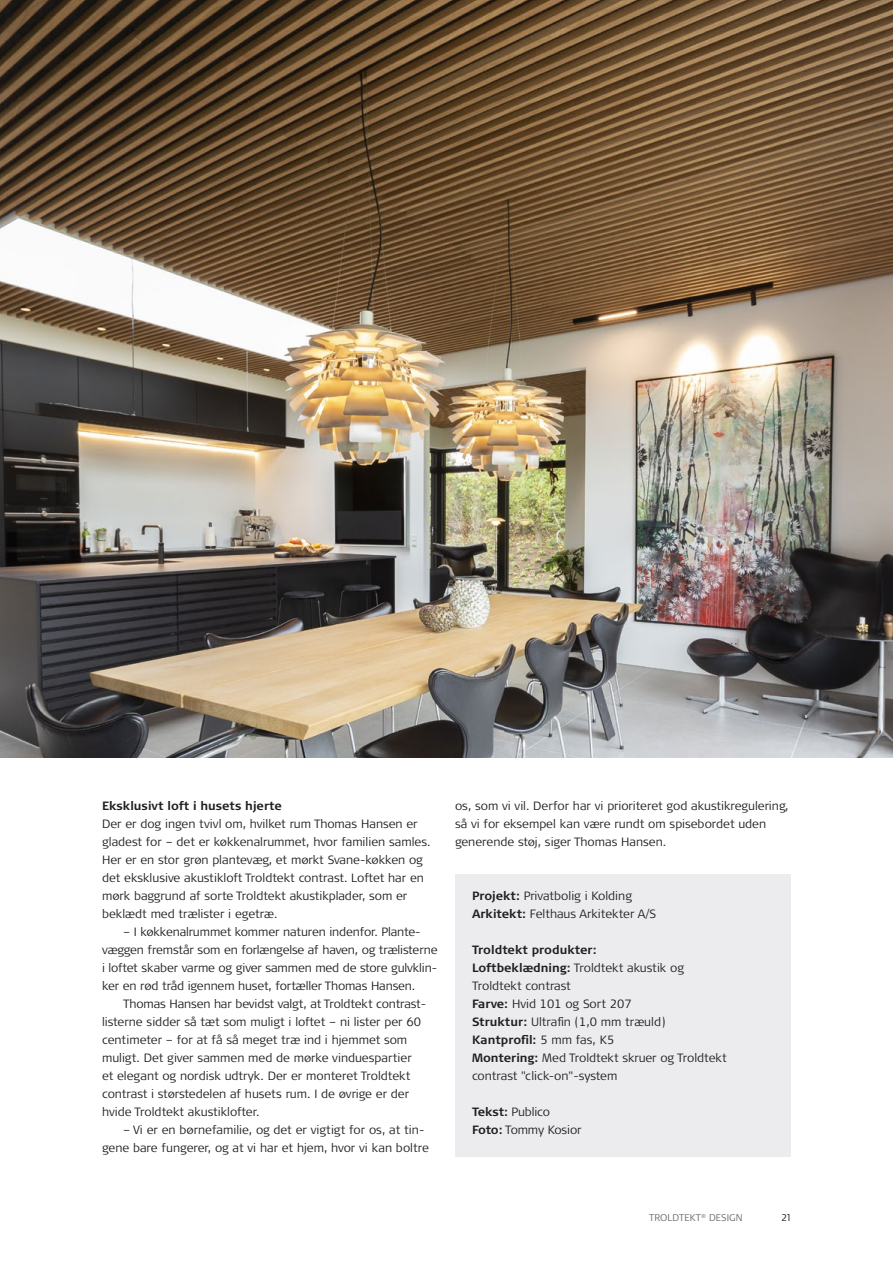
<style>
.page{position:relative;width:893px;height:1263px;background:#fff}
.page>*{position:absolute;margin:0;border:0;box-sizing:border-box;transform-origin:0 0}
.Brødtekst_indryk{font:300 12px/18px "Signa Pro";letter-spacing:-.01em;color:#231f20}
.Brødtekst{font:300 12px/18px "Signa Pro";color:#231f20}
.Mellemtittel{font:300 12px "Signa Pro";color:#231f20}
.Mellemtittel-2{font:700 12px "Signa Pro";color:#231f20}
.Brødtekst-2{font:700 12px "Signa Pro";color:#231f20}
.t1{font:300 9.75px "Signa Pro";letter-spacing:.01em;color:#6c6d70}
.t2{font:300 9.75px "Signa Pro";color:#231f20}
.s1{font-weight:700}
.s2{font-weight:300}
</style>
<div class="page">
<img style="left:0;top:0;width:893px;height:758px">
<div style="left:455px;top:874px;width:336px;height:282px;background:#ececee"></div>
<p class="Mellemtittel-2" style="left:102px;top:798px;width:181px">Eksklusivt loft i husets hjerte</p>
<p class="Brødtekst" style="left:102px;top:814px;width:330px">Der er dog ingen tvivl om, hvilket rum Thomas Hansen er gladest for – det er køkkenalrummet, hvor familien samles.<br>Her er en stor grøn plantevæg, et mørkt Svane-køkken og det eksklusive akustikloft Troldtekt contrast. Loftet har en mørk baggrund af sorte Troldtekt akustikplader, som er beklædt med trælister i egetræ.</p>
<p class="Brødtekst_indryk" style="left:102px;top:922px;width:337px;text-indent:21px">– I køkkenalrummet kommer naturen indenfor. Plante&shy;væggen fremstår som en forlængelse af haven, og trælisterne i loftet skaber varme og giver sammen med de store gulvklin&shy;ker en rød tråd igennem huset, fortæller Thomas Hansen.</p>
<p class="Brødtekst_indryk" style="left:102px;top:994px;width:325px;text-indent:21px">Thomas Hansen har bevidst valgt, at Troldtekt contrast&shy;listerne sidder så tæt som muligt i loftet – ni lister per 60 centimeter – for at få så meget træ ind i hjemmet som muligt. Det giver sammen med de mørke vinduespartier et elegant og nordisk udtryk. Der er monteret Troldtekt contrast i størstedelen af husets rum. I de øvrige er der hvide Troldtekt akustiklofter.</p>
<p class="Brødtekst_indryk" style="left:102px;top:1120px;width:328px;text-indent:21px">– Vi er en børnefamilie, og det er vigtigt for os, at tin&shy;gene bare fungerer, og at vi har et hjem, hvor vi kan boltre</p>
<p class="Brødtekst_indryk" style="left:455px;top:796px;width:335px">os, som vi vil. Derfor har vi prioriteret god akustikregulering, så vi for eksempel kan være rundt om spisebordet uden generende støj, siger Thomas Hansen.</p>
<p class="Mellemtittel" style="left:472px;top:887px;width:161px"><span class="s1">Projekt:</span> Privatbolig i Kolding</p>
<p class="Mellemtittel" style="left:472px;top:905px;width:186px"><span class="s1">Arkitekt:</span> Felthaus Arkitekter A/S</p>
<p class="Mellemtittel-2" style="left:472px;top:941px;width:126px">Troldtekt produkter:</p>
<p class="Brødtekst" style="left:472px;top:958px;width:213px"><span class="s1">Loftbeklædning:</span> Troldtekt akustik og<br>Troldtekt contrast</p>
<p class="Brødtekst" style="left:472px;top:994px;width:161px"><span class="s1">Farve:</span> Hvid 101 og Sort 207</p>
<p class="Brødtekst" style="left:472px;top:1012px;width:195px"><span class="s1">Struktur:</span> Ultrafin (1,0 mm træuld)</p>
<p class="Brødtekst-2" style="left:472px;top:1031px;width:144px">Kantprofil: <span class="s2">5 mm fas, K5</span></p>
<p class="Brødtekst" style="left:472px;top:1048px;width:256px"><span class="s1">Montering:</span> Med Troldtekt skruer og Troldtekt contrast "click-on"-system</p>
<p class="Brødtekst" style="left:472px;top:1102px;width:80px"><span class="s1">Tekst:</span> Publico</p>
<p class="Brødtekst" style="left:472px;top:1120px;width:111px"><span class="s1">Foto:</span> Tommy Kosior</p>
<p class="t1" style="left:649px;top:1211px;width:95px">TROLDTEKT<sup>®</sup> DESIGN</p>
<p class="t2" style="left:781px;top:1211px;width:11px">21</p>
</div>
